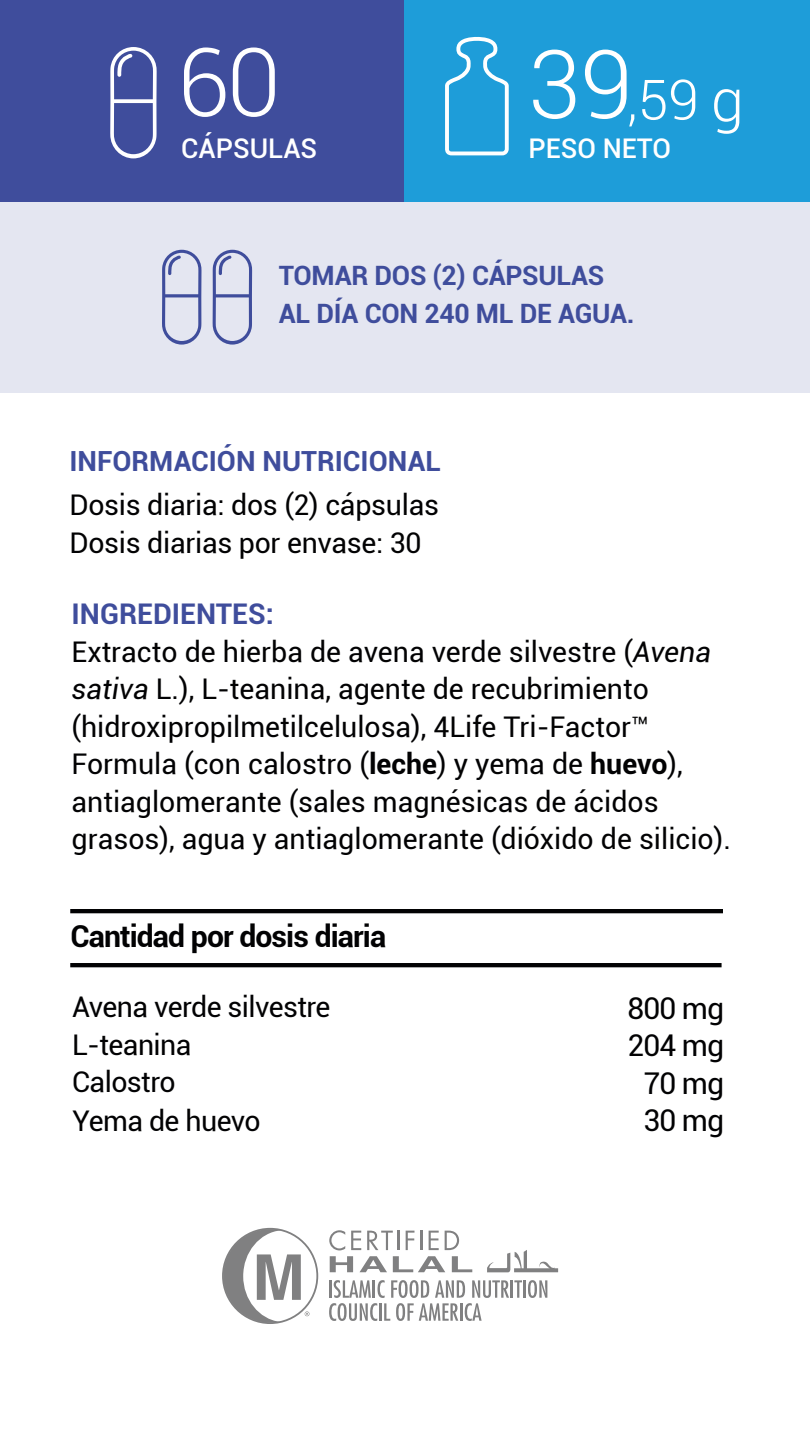
<style>
.page{position:relative;width:810px;height:1440px;background:#fff}
.page>*{position:absolute;margin:0;border:0;box-sizing:border-box;transform-origin:0 0}
.t1{font:300 94.95px "Roboto";color:#fff}
.t2{font:300 55.57px "Roboto";color:#fff}
.t3{font:700 30.15px "Roboto";letter-spacing:-.03em;color:#020203}
.t4{font:30px/37.5px "Roboto";letter-spacing:-.03em;color:#020203;text-align:center}
.t5{font:28.5px/37.5px "Roboto";color:#020203}
.t6{font:28.5px/38px "Roboto";letter-spacing:-.02em;color:#020203}
.t7{font:700 27.75px "Roboto";color:#3f4d9c}
.t8{font:500 27.15px "Roboto";color:#fff}
.t9{font:700 26.7px/38.2px "Roboto";letter-spacing:-.01em;color:#3f4d9c}
.s1{font-size:94.95px}
.s2{font-size:59.47px}
.s3{font-weight:700;color:#3f4d9c}
.s4{font-style:italic}
.s5{font-weight:700}
</style>
<div class="page">
<div style="left:0;top:0;width:404px;height:201px;background:#3f4d9c"></div>
<div style="left:0;top:195px;width:810px;height:198px;background:#e4e6f1"></div>
<div style="left:404px;top:0;width:406px;height:201px;background:#1e9dd9"></div>
<svg style="left:110px;top:47px;width:47px;height:111px"></svg>
<svg style="left:162px;top:250px;width:40px;height:95px"></svg>
<svg style="left:213px;top:250px;width:39px;height:95px"></svg>
<svg style="left:445px;top:36px;width:64px;height:120px"></svg>
<hr style="left:70px;top:963px;width:652px;height:4px;background:#020203">
<hr style="left:70px;top:909px;width:653px;height:4px;background:#020203">
<svg style="left:223px;top:1229px;width:86px;height:94px"></svg>
<svg style="left:330px;top:1256px;width:23px;height:16px"></svg>
<svg style="left:360px;top:1256px;width:27px;height:16px"></svg>
<svg style="left:393px;top:1256px;width:52px;height:16px"></svg>
<svg style="left:452px;top:1256px;width:20px;height:16px"></svg>
<svg style="left:487px;top:1250px;width:71px;height:22px"></svg>
<svg style="left:329px;top:1230px;width:16px;height:20px"></svg>
<svg style="left:351px;top:1231px;width:10px;height:19px"></svg>
<svg style="left:367px;top:1231px;width:32px;height:19px"></svg>
<svg style="left:406px;top:1231px;width:16px;height:19px"></svg>
<svg style="left:429px;top:1231px;width:10px;height:19px"></svg>
<svg style="left:445px;top:1231px;width:14px;height:19px"></svg>
<hr style="left:523px;top:1280px;width:3px;height:18px;background:#020203">
<svg style="left:528px;top:1280px;width:19px;height:18px"></svg>
<svg style="left:329px;top:1280px;width:193px;height:41px"></svg>
<h1 class="t1" style="left:177px;top:16px;width:105px">60</h1>
<h2 class="t2" style="left:528px;top:61px;width:217px"><span class="s1">39</span>,59 <span class="s2">g</span></h2>
<p class="t8" style="left:181px;top:129px;width:138px">CÁPSULAS</p>
<p class="t8" style="left:529px;top:129px;width:144px">PESO NETO</p>
<p class="t9" style="left:279px;top:255px;width:357px">TOMAR DOS (2) CÁPSULAS<br>AL DÍA CON 240 ML DE AGUA.</p>
<p class="t7" style="left:69px;top:441px;width:373px">INFORMACIÓN NUTRICIONAL</p>
<p class="t5" style="left:69px;top:485px;width:371px">Dosis diaria: dos (2) cápsulas<br>Dosis diarias por envase: 30</p>
<p class="t5" style="left:72px;top:594px;width:661px"><span class="s3">INGREDIENTES:<br></span>Extracto de hierba de avena verde silvestre (<span class="s4">Avena sativa</span> L.), L-teanina, agente de recubrimiento (hidroxipropilmetilcelulosa), 4Life Tri-Factor™ Formula (con calostro (<span class="s5">leche</span>) y yema de <span class="s5">huevo</span>), antiaglomerante (sales magnésicas de ácidos grasos), agua y antiaglomerante (dióxido de silicio).</p>
<p class="t3" style="left:70px;top:915px;width:317px">Cantidad por dosis diaria</p>
<p class="t6" style="left:72px;top:987px;width:260px">Avena verde silvestre<br>L-teanina<br>Calostro<br>Yema de huevo</p>
<p class="t4" style="left:627px;top:988px;width:98px">800 mg<br>204 mg<br>70 mg<br>30 mg</p>
</div>
